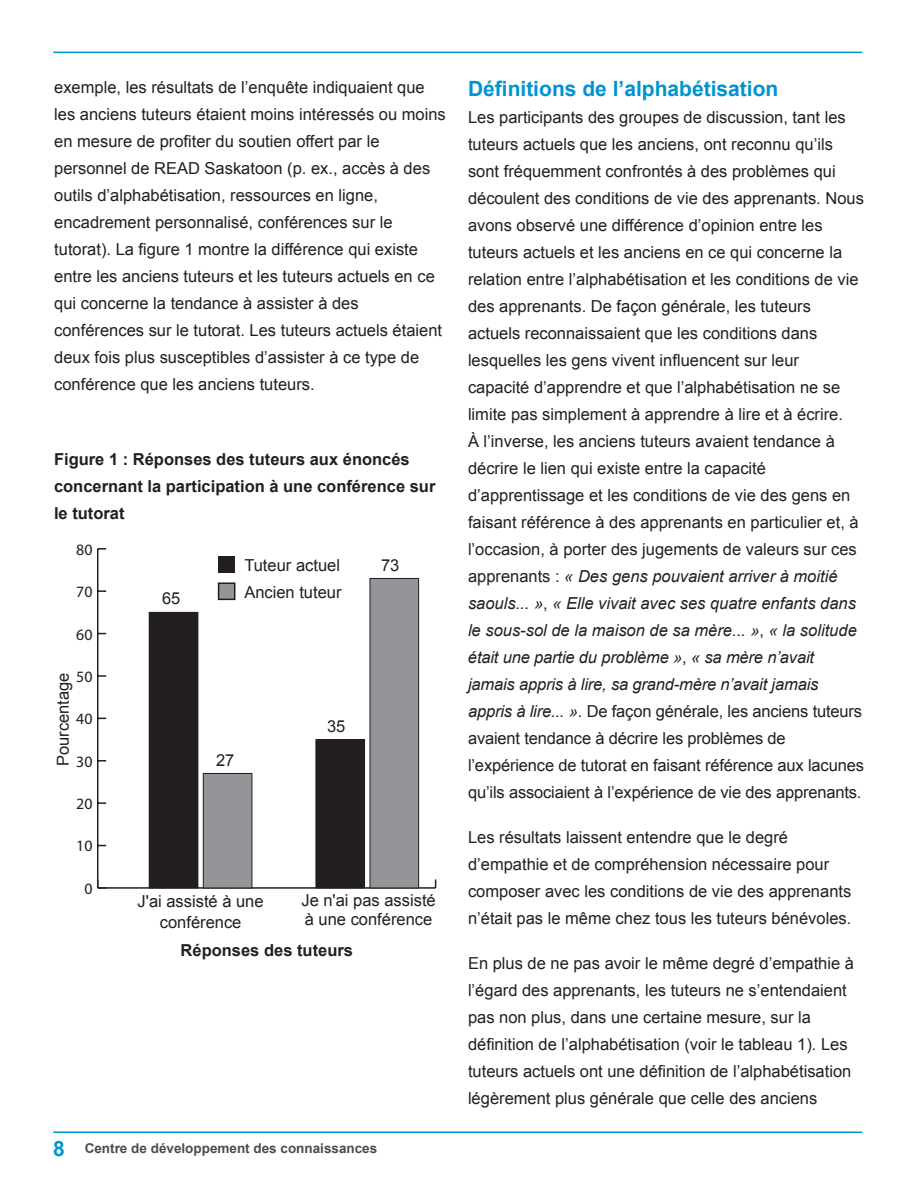
<style>
.page{position:relative;width:918px;height:1188px;background:#fff}
.page>*{position:absolute;margin:0;border:0;box-sizing:border-box;transform-origin:0 0}
.t1{font:700 21px "Arial";color:#0093d0}
.t2{font:16.5px/27px "Arial";color:#231f20}
.t3{font:700 16.5px/27px "Arial";color:#231f20}
.t4{font:15.9px "Myriad";color:#231f20}
.t5{font:700 13.5px "Arial";color:#4b4c4d}
.s1{font-style:italic}
.s2{font-size:21px;color:#0093d0}
</style>
<div class="page">
<hr style="left:53px;top:1132px;width:809px;height:1px;background:#0093d0">
<hr style="left:53px;top:52px;width:809px;height:1px;background:#0093d0">
<div style="left:219px;top:556px;width:16px;height:16px;background:#231f20"></div>
<svg style="left:97px;top:582px;width:340px;height:307px"></svg>
<hr style="left:97px;top:549px;width:1px;height:339px;background:#231f20">
<svg style="left:98px;top:887px;width:8px;height:2px"></svg>
<svg style="left:98px;top:802px;width:8px;height:2px"></svg>
<svg style="left:98px;top:760px;width:8px;height:2px"></svg>
<svg style="left:98px;top:675px;width:8px;height:2px"></svg>
<svg style="left:98px;top:590px;width:8px;height:2px"></svg>
<svg style="left:98px;top:548px;width:8px;height:2px"></svg>
<div style="left:370px;top:578px;width:49px;height:310px;background:#939598"></div>
<div style="left:370px;top:578px;width:49px;height:310px;border:1px solid #231f20"></div>
<div style="left:316px;top:740px;width:49px;height:148px;background:#231f20"></div>
<div style="left:203px;top:773px;width:49px;height:115px;background:#939598"></div>
<div style="left:203px;top:773px;width:49px;height:115px;border:1px solid #231f20"></div>
<div style="left:149px;top:612px;width:49px;height:276px;background:#231f20"></div>
<p class="t2" style="left:54px;top:74px;width:393px">exemple, les résultats de l’enquête indiquaient que les anciens tuteurs étaient moins intéressés ou moins en mesure de profiter du soutien offert par le personnel de READ Saskatoon (p. ex., accès à des outils d’alphabétisation, ressources en ligne, encadrement personnalisé, conférences sur le tutorat). La figure 1 montre la différence qui existe entre les anciens tuteurs et les tuteurs actuels en ce qui concerne la tendance à assister à des conférences sur le tutorat. Les tuteurs actuels étaient deux fois plus susceptibles d’assister à ce type de conférence que les anciens tuteurs.</p>
<p class="t1" style="left:468px;top:77px;width:312px">Définitions de l’alphabétisation</p>
<p class="t2" style="left:468px;top:104px;width:397px">Les participants des groupes de discussion, tant les tuteurs actuels que les anciens, ont reconnu qu’ils sont fréquemment confrontés à des problèmes qui découlent des conditions de vie des apprenants. Nous avons observé une différence d’opinion entre les tuteurs actuels et les anciens en ce qui concerne la relation entre l’alphabétisation et les conditions de vie des apprenants. De façon générale, les tuteurs actuels reconnaissaient que les conditions dans lesquelles les gens vivent influencent sur leur capacité d’apprendre et que l’alphabétisation ne se limite pas simplement à apprendre à lire et à écrire.<br>À l’inverse, les anciens tuteurs avaient tendance à décrire le lien qui existe entre la capacité d’apprentissage et les conditions de vie des gens en faisant référence à des apprenants en particulier et, à l’occasion, à porter des jugements de valeurs sur ces apprenants : <span class="s1">« Des gens pouvaient arriver à moitié saouls... »</span>, <span class="s1">« Elle vivait avec ses quatre enfants dans le sous-sol de la maison de sa mère... »</span>, <span class="s1">« la solitude était une partie du problème »</span>, <span class="s1">« sa mère n’avait jamais appris à lire, sa grand-mère n’avait jamais appris à lire... »</span>. De façon générale, les anciens tuteurs avaient tendance à décrire les problèmes de l’expérience de tutorat en faisant référence aux lacunes qu’ils associaient à l’expérience de vie des apprenants.</p>
<p class="t2" style="left:468px;top:824px;width:385px">Les résultats laissent entendre que le degré d’empathie et de compréhension nécessaire pour composer avec les conditions de vie des apprenants n’était pas le même chez tous les tuteurs bénévoles.</p>
<p class="t2" style="left:468px;top:950px;width:388px">En plus de ne pas avoir le même degré d’empathie à l’égard des apprenants, les tuteurs ne s’entendaient pas non plus, dans une certaine mesure, sur la définition de l’alphabétisation (voir le tableau 1). Les tuteurs actuels ont une définition de l’alphabétisation légèrement plus générale que celle des anciens</p>
<p class="t3" style="left:54px;top:446px;width:383px">Figure 1 : Réponses des tuteurs aux énoncés concernant la participation à une conférence sur le tutorat</p>
<p class="t4" style="left:76px;top:542px;width:18px">80</p>
<p class="t2" style="left:244px;top:552px;width:99px">Tuteur actuel<br>Ancien tuteur</p>
<p class="t2" style="left:381px;top:552px;width:20px">73</p>
<p class="t4" style="left:76px;top:584px;width:18px">70</p>
<p class="t2" style="left:162px;top:585px;width:20px">65</p>
<p class="t4" style="left:76px;top:626px;width:18px">60</p>
<p class="t4" style="left:76px;top:669px;width:18px">50</p>
<p class="t2" style="left:50px;top:766px;width:95px;rotate:-90deg">Pourcentage</p>
<p class="t4" style="left:76px;top:711px;width:18px">40</p>
<p class="t2" style="left:327px;top:712px;width:20px">35</p>
<p class="t2" style="left:216px;top:747px;width:20px">27</p>
<p class="t4" style="left:76px;top:753px;width:18px">30</p>
<p class="t4" style="left:76px;top:796px;width:18px">20</p>
<p class="t4" style="left:76px;top:838px;width:18px">10</p>
<p class="t4" style="left:84px;top:881px;width:10px">0</p>
<p class="t2" style="left:138px;top:891px;width:128px;line-height:21px;text-align:center">J'ai assisté à une conférence</p>
<p class="t2" style="left:301px;top:890px;width:136px;line-height:19.5px">Je n'ai pas assisté à une conférence</p>
<p class="t3" style="left:181px;top:937px;width:174px">Réponses des tuteurs</p>
<p class="t5" style="left:53px;top:1140px;width:326px"><span class="s2">8</span> Centre de développement des connaissances</p>
</div>
